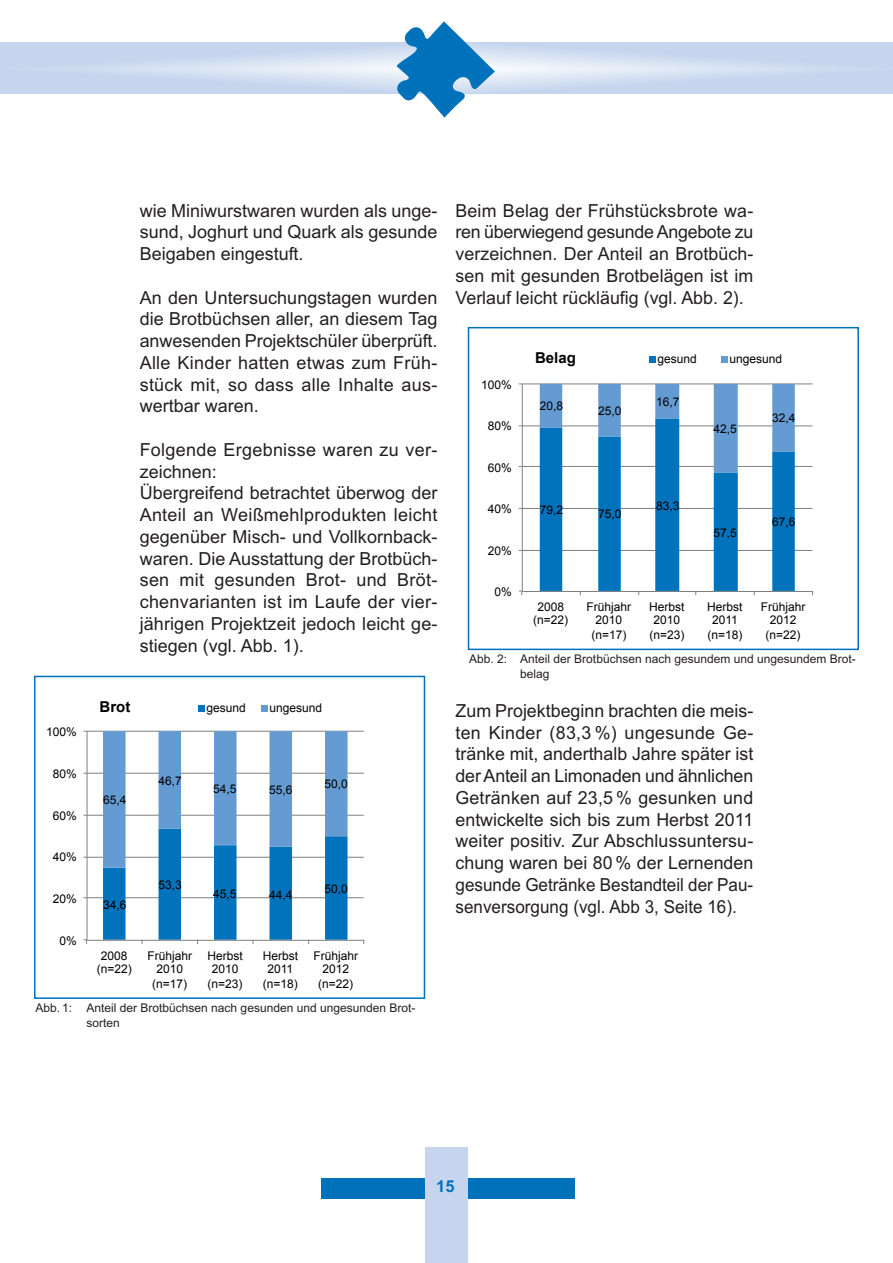
<style>
.page{position:relative;width:893px;height:1263px;background:#fff}
.page>*{position:absolute;margin:0;border:0;box-sizing:border-box;transform-origin:0 0}
.t1{font:18px/21.8px "Arial";letter-spacing:.005em;color:#231f20;text-align:justify}
.t2{font:700 16.5px "Arial";color:#0072bc}
.t3{font:700 15px "Arial";color:#000}
.t4{font:12px/13.5px "Arial";color:#000;text-align:center}
.t5{font:12px/14.4px "Arial";color:#231f20}
</style>
<div class="page">
<svg style="left:0;top:43px;width:893px;height:51px;background:#cddbef"></svg>
<div style="left:321px;top:1179px;width:253px;height:20px;background:#0072bc"></div>
<div style="left:425px;top:1147px;width:43px;height:116px;background:#c6d5ed"></div>
<svg style="left:394px;top:21px;width:101px;height:97px"></svg>
<hr style="left:87px;top:897px;width:277px;height:1px;background:#808080">
<hr style="left:87px;top:857px;width:277px;height:1px;background:#808080">
<hr style="left:87px;top:815px;width:277px;height:1px;background:#808080">
<hr style="left:87px;top:773px;width:277px;height:1px;background:#808080">
<hr style="left:87px;top:731px;width:277px;height:1px;background:#808080">
<hr style="left:87px;top:731px;width:1px;height:209px;background:#808080">
<hr style="left:87px;top:940px;width:277px;height:1px;background:#808080">
<svg style="left:103px;top:731px;width:245px;height:213px"></svg>
<svg style="left:261px;top:705px;width:6px;height:6px"></svg>
<svg style="left:198px;top:705px;width:6px;height:6px"></svg>
<div style="left:34px;top:676px;width:391px;height:323px;border:2px solid #0072bc"></div>
<hr style="left:522px;top:550px;width:290px;height:1px;background:#808080">
<hr style="left:522px;top:508px;width:290px;height:1px;background:#808080">
<hr style="left:522px;top:466px;width:290px;height:1px;background:#808080">
<hr style="left:522px;top:426px;width:290px;height:1px;background:#808080">
<hr style="left:522px;top:384px;width:290px;height:1px;background:#808080">
<hr style="left:522px;top:384px;width:1px;height:207px;background:#808080">
<hr style="left:522px;top:591px;width:290px;height:1px;background:#808080">
<svg style="left:540px;top:384px;width:255px;height:211px"></svg>
<svg style="left:721px;top:357px;width:6px;height:6px"></svg>
<svg style="left:649px;top:357px;width:6px;height:6px"></svg>
<div style="left:468px;top:327px;width:391px;height:323px;border:2px solid #0072bc"></div>
<p class="t1" style="left:140px;top:199px;width:299px">wie Miniwurstwaren wurden als unge&shy;sund, Joghurt und Quark als gesunde Beigaben eingestuft.</p>
<p class="t1" style="left:140px;top:286px;width:299px">An den Untersuchungstagen wurden die Brotbüchsen aller, an diesem Tag anwesenden Projektschüler überprüft.<br>Alle Kinder hatten etwas zum Früh&shy;stück mit, so dass alle Inhalte aus&shy;wertbar waren.</p>
<p class="t1" style="left:140px;top:439px;width:299px;text-align:left">Folgende Ergebnisse waren zu ver&shy;zeichnen:<br>Übergreifend betrachtet überwog der<br>Anteil an Weißmehlprodukten leicht gegenüber Misch- und Vollkornback&shy;waren. Die Ausstattung der Brotbüch&shy;sen mit gesunden Brot- und Bröt&shy;chenvarianten ist im Laufe der vier&shy;jährigen Projektzeit jedoch leicht ge&shy;stiegen (vgl. Abb. 1).</p>
<p class="t4" style="left:46px;top:725px;width:32px">100%</p>
<p class="t4" style="left:53px;top:767px;width:26px">80%</p>
<p class="t4" style="left:53px;top:809px;width:26px">60%</p>
<p class="t4" style="left:53px;top:850px;width:26px">40%</p>
<p class="t4" style="left:53px;top:892px;width:26px">20%</p>
<p class="t4" style="left:59px;top:934px;width:19px">0%</p>
<p class="t3" style="left:100px;top:698px;width:32px">Brot</p>
<p class="t4" style="left:206px;top:701px;width:41px">gesund</p>
<p class="t4" style="left:269px;top:701px;width:54px">ungesund</p>
<p class="t4" style="left:103px;top:793px;width:25px">65,4</p>
<p class="t4" style="left:158px;top:774px;width:25px">46,7</p>
<p class="t4" style="left:213px;top:782px;width:25px">54,5</p>
<p class="t4" style="left:269px;top:783px;width:25px">55,6</p>
<p class="t4" style="left:324px;top:777px;width:25px">50,0</p>
<p class="t4" style="left:103px;top:898px;width:25px">34,6</p>
<p class="t4" style="left:158px;top:878px;width:25px">53,3</p>
<p class="t4" style="left:213px;top:887px;width:25px">45,5</p>
<p class="t4" style="left:269px;top:888px;width:25px">44,4</p>
<p class="t4" style="left:97px;top:949px;width:37px">2008 (n=22)</p>
<p class="t4" style="left:147px;top:949px;width:46px">Frühjahr<br>2010</p>
<p class="t4" style="left:152px;top:977px;width:37px">(n=17)</p>
<p class="t4" style="left:207px;top:949px;width:37px">Herbst<br>2010</p>
<p class="t4" style="left:208px;top:977px;width:37px">(n=23)</p>
<p class="t4" style="left:263px;top:949px;width:37px">Herbst<br>2011</p>
<p class="t4" style="left:263px;top:977px;width:37px">(n=18)</p>
<p class="t4" style="left:324px;top:882px;width:25px">50,0</p>
<p class="t4" style="left:313px;top:949px;width:46px">Frühjahr<br>2012</p>
<p class="t4" style="left:318px;top:977px;width:37px">(n=22)</p>
<p class="t5" style="left:87px;top:1001px;width:330px;text-indent:-51px">Abb. 1: Anteil der Brotbüchsen nach gesunden und ungesunden Brot&shy;sorten</p>
<p class="t1" style="left:455px;top:199px;width:299px">Beim Belag der Frühstücksbrote wa&shy;ren überwiegend gesundeAngebote zu verzeichnen. Der Anteil an Brotbüch&shy;sen mit gesunden Brotbelägen ist im Verlauf leicht rückläufig (vgl. Abb. 2).</p>
<p class="t4" style="left:481px;top:378px;width:32px">100%</p>
<p class="t4" style="left:488px;top:419px;width:26px">80%</p>
<p class="t4" style="left:488px;top:461px;width:26px">60%</p>
<p class="t4" style="left:488px;top:502px;width:26px">40%</p>
<p class="t4" style="left:488px;top:544px;width:26px">20%</p>
<p class="t4" style="left:495px;top:585px;width:19px">0%</p>
<p class="t3" style="left:535px;top:350px;width:42px">Belag</p>
<p class="t4" style="left:657px;top:352px;width:41px">gesund</p>
<p class="t4" style="left:729px;top:352px;width:54px">ungesund</p>
<p class="t4" style="left:540px;top:399px;width:25px">20,8</p>
<p class="t4" style="left:598px;top:404px;width:25px">25,0</p>
<p class="t4" style="left:656px;top:395px;width:25px">16,7</p>
<p class="t4" style="left:713px;top:422px;width:25px">42,5</p>
<p class="t4" style="left:772px;top:411px;width:25px">32,4</p>
<p class="t4" style="left:540px;top:503px;width:25px">79,2</p>
<p class="t4" style="left:598px;top:507px;width:25px">75,0</p>
<p class="t4" style="left:656px;top:499px;width:25px">83,3</p>
<p class="t4" style="left:713px;top:526px;width:25px">57,5</p>
<p class="t4" style="left:772px;top:515px;width:25px">67,6</p>
<p class="t4" style="left:533px;top:600px;width:37px">2008 (n=22)</p>
<p class="t4" style="left:587px;top:600px;width:46px">Frühjahr<br>2010</p>
<p class="t4" style="left:591px;top:628px;width:37px">(n=17)</p>
<p class="t4" style="left:649px;top:600px;width:37px">Herbst<br>2010</p>
<p class="t4" style="left:649px;top:628px;width:37px">(n=23)</p>
<p class="t4" style="left:707px;top:600px;width:37px">Herbst<br>2011</p>
<p class="t4" style="left:707px;top:628px;width:37px">(n=18)</p>
<p class="t4" style="left:761px;top:600px;width:46px">Frühjahr<br>2012</p>
<p class="t4" style="left:766px;top:628px;width:37px">(n=22)</p>
<p class="t5" style="left:520px;top:652px;width:337px;text-indent:-51px">Abb. 2: Anteil der Brotbüchsen nach gesundem und ungesundem Brot&shy;belag</p>
<p class="t1" style="left:455px;top:700px;width:299px">Zum Projektbeginn brachten die meis&shy;ten Kinder (83,3 %) ungesunde Ge&shy;tränke mit, anderthalb Jahre später ist derAnteil an Limonaden und ähnlichen Getränken auf 23,5 % gesunken und entwickelte sich bis zum Herbst 2011 weiter positiv. Zur Abschlussuntersu&shy;chung waren bei 80 % der Lernenden gesunde Getränke Bestandteil der Pau&shy;senversorgung (vgl. Abb 3, Seite 16).</p>
<p class="t2" style="left:436px;top:1176px;width:20px">15</p>
</div>
